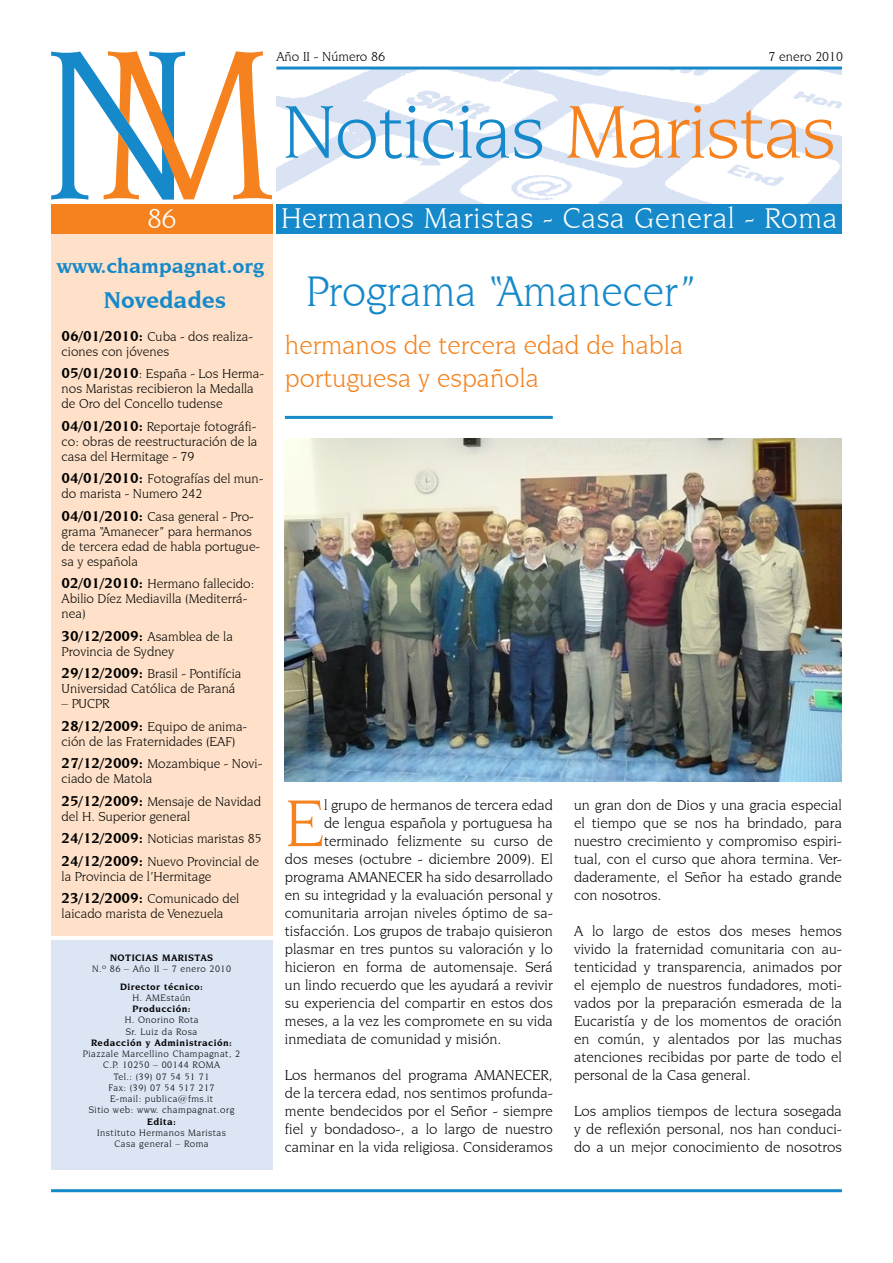
<style>
.page{position:relative;width:893px;height:1263px;background:#fff}
.page>*{position:absolute;margin:0;border:0;box-sizing:border-box;transform-origin:0 0}
.t1{font:79.5px "Novarese IT Cby BT";letter-spacing:-.015em;color:#1689ca}
.t2{font:70.05px "Novarese IT Cby BT";color:#f5821f}
.t3{font:45px "Novarese IT Cby BT";color:#1689ca;scale:.96 1}
.t4{font:30px "Novarese IT Cby BT";letter-spacing:.02em;color:#fff}
.t5{font:28.5px "Novarese IT Cby BT";color:#fff}
.t6{font:27px/33.8px "Novarese IT Cby BT";color:#f5821f}
.t7{font:700 24px "Novarese IT Cby BT";color:#1689ca}
.t8{font:700 21px "Novarese IT Cby BT";color:#1689ca}
.t9{font:15px/18px "Novarese IT Cby BT";color:#000;text-align:justify}
.t10{font:13.5px/15px "Novarese IT Cby BT";color:#000}
.t11{font:9.75px/11.2px "Novarese IT Cby BT";letter-spacing:.05em;color:#000;text-align:center}
.t12{font:700 9.75px "Novarese IT Cby BT";letter-spacing:.05em;color:#000}
.s1{color:#f5821f}
.s2{font-weight:700;font-size:15px}
</style>
<div class="page">
<img style="left:276px;top:70px;width:566px;height:134px">
<hr style="left:276px;top:67px;width:566px;height:3px;background:#1689ca">
<div style="left:276px;top:204px;width:566px;height:30px;background:#1689ca"></div>
<svg style="left:51px;top:51px;width:221px;height:149px"></svg>
<hr style="left:51px;top:1189px;width:791px;height:3px;background:#1689ca">
<div style="left:51px;top:234px;width:221px;height:701px;background:#fee1c8"></div>
<div style="left:51px;top:940px;width:221px;height:229px;background:#dbe5f4"></div>
<div style="left:51px;top:204px;width:221px;height:30px;background:#f5821f"></div>
<hr style="left:285px;top:416px;width:268px;height:3px;background:#1689ca">
<img style="left:285px;top:438px;width:557px;height:343px">
<p class="t10" style="left:276px;top:49px;width:110px">Año II - Número 86</p>
<p class="t10" style="left:768px;top:49px;width:76px">7 enero 2010</p>
<h1 class="t1" style="left:282px;top:85px;width:555px">Noticias <span class="s1">Maristas</span></h1>
<h3 class="t5" style="left:147px;top:202px;width:30px">86</h3>
<h3 class="t8" style="left:57px;top:253px;width:209px">www.champagnat.org</h3>
<h3 class="t7" style="left:104px;top:285px;width:124px">Novedades</h3>
<p class="t10" style="left:62px;top:328px;width:193px"><span class="s2">06/01/2010:</span> Cuba - dos realiza&shy;ciones con jóvenes</p>
<p class="t10" style="left:62px;top:366px;width:204px"><span class="s2">05/01/2010</span>: España - Los Herma&shy;nos Maristas recibieron la Medalla de Oro del Concello tudense</p>
<p class="t10" style="left:62px;top:418px;width:197px;text-align:justify"><span class="s2">04/01/2010:</span> Reportaje fotográfi&shy;co: obras de reestructuración de la casa del Hermitage - 79</p>
<p class="t10" style="left:62px;top:471px;width:203px"><span class="s2">04/01/2010:</span> Fotografías del mun&shy;do marista - Numero 242</p>
<p class="t10" style="left:62px;top:508px;width:200px"><span class="s2">04/01/2010:</span> Casa general - Pro&shy;grama “Amanecer” para hermanos de tercera edad de habla portugue&shy;sa y española</p>
<p class="t10" style="left:62px;top:576px;width:194px"><span class="s2">02/01/2010:</span> Hermano fallecido:<br>Abilio Díez Mediavilla (Mediterrá&shy;nea)</p>
<p class="t10" style="left:62px;top:628px;width:173px"><span class="s2">30/12/2009:</span> Asamblea de la<br>Provincia de Sydney</p>
<p class="t10" style="left:62px;top:666px;width:181px"><span class="s2">29/12/2009:</span> Brasil - Pontifícia<br>Universidad Católica de Paraná</p>
<p class="t10" style="left:62px;top:692px;width:187px;line-height:22.5px">– PUCPR<br><span class="s2">28/12/2009:</span> Equipo de anima-</p>
<p class="t10" style="left:62px;top:730px;width:202px;line-height:22.5px">ción de las Fraternidades (EAF)<br><span class="s2">27/12/2009:</span> Mozambique - Novi-</p>
<p class="t10" style="left:62px;top:767px;width:201px;line-height:22.5px">ciado de Matola<br><span class="s2">25/12/2009:</span> Mensaje de Navidad</p>
<p class="t10" style="left:62px;top:805px;width:201px;line-height:22.5px">del H. Superior general<br><span class="s2">24/12/2009:</span> Noticias maristas 85<br><span class="s2">24/12/2009:</span> Nuevo Provincial de</p>
<p class="t10" style="left:62px;top:865px;width:179px;line-height:22.5px">la Provincia de l’Hermitage<br><span class="s2">23/12/2009:</span> Comunicado del</p>
<p class="t10" style="left:62px;top:906px;width:163px">laicado marista de Venezuela</p>
<p class="t12" style="left:110px;top:952px;width:104px">noticiaS MARISTAS</p>
<p class="t11" style="left:92px;top:963px;width:140px">N.º 86 – Año II – 7 enero 2010</p>
<p class="t12" style="left:120px;top:980px;width:85px">Director técnico:</p>
<p class="t11" style="left:132px;top:992px;width:60px">H. AMEstaún</p>
<p class="t12" style="left:132px;top:1003px;width:60px">Producción:</p>
<p class="t11" style="left:125px;top:1014px;width:75px;text-align:left">H. Onorino Rota<br>Sr. Luiz da Rosa</p>
<p class="t12" style="left:91px;top:1036px;width:143px">Redacción y Administración:</p>
<p class="t11" style="left:83px;top:1048px;width:159px">Piazzale Marcellino Champagnat, 2<br>C.P. 10250 – 00144 ROMA<br>Tel.: (39) 07 54 51 71<br>Fax: (39) 07 54 517 217<br>E-mail: publica@fms.it<br>Sitio web: www. champagnat.org</p>
<p class="t12" style="left:147px;top:1115px;width:30px">Edita:</p>
<p class="t11" style="left:97px;top:1127px;width:130px">Instituto Hermanos Maristas<br>Casa general – Roma</p>
<h3 class="t4" style="left:281px;top:201px;width:558px">Hermanos Maristas - Casa General - Roma</h3>
<h3 class="t3" style="left:306px;top:265px;width:408px">Programa “Amanecer”</h3>
<h3 class="t6" style="left:285px;top:327px;width:400px">hermanos de tercera edad de habla portuguesa y española</h3>
<h2 class="t2" style="left:285px;top:782px;width:41px">E</h2>
<p class="t9" style="left:324px;top:796px;width:230px">l grupo de hermanos de tercera edad</p>
<p class="t9" style="left:324px;top:814px;width:230px">de lengua española y portuguesa ha</p>
<p class="t9" style="left:324px;top:832px;width:230px">terminado felizmente su curso de</p>
<p class="t9" style="left:285px;top:850px;width:269px">dos meses (octubre - diciembre 2009). El</p>
<p class="t9" style="left:285px;top:868px;width:269px">programa AMANECER ha sido desarrollado</p>
<p class="t9" style="left:285px;top:886px;width:269px">en su integridad y la evaluación personal y</p>
<p class="t9" style="left:285px;top:904px;width:269px">comunitaria arrojan niveles óptimo de sa-</p>
<p class="t9" style="left:285px;top:922px;width:269px">tisfacción. Los grupos de trabajo quisieron</p>
<p class="t9" style="left:285px;top:940px;width:269px">plasmar en tres puntos su valoración y lo</p>
<p class="t9" style="left:285px;top:958px;width:269px">hicieron en forma de automensaje. Será</p>
<p class="t9" style="left:285px;top:976px;width:269px">un lindo recuerdo que les ayudará a revivir</p>
<p class="t9" style="left:285px;top:994px;width:269px">su experiencia del compartir en estos dos</p>
<p class="t9" style="left:285px;top:1012px;width:269px">meses, a la vez les compromete en su vida</p>
<p class="t9" style="left:285px;top:1030px;width:218px">inmediata de comunidad y misión.</p>
<p class="t9" style="left:285px;top:1066px;width:269px">Los hermanos del programa AMANECER, de la tercera edad, nos sentimos profunda&shy;mente bendecidos por el Señor - siempre fiel y bondadoso-, a lo largo de nuestro caminar en la vida religiosa. Consideramos</p>
<p class="t9" style="left:574px;top:796px;width:269px">un gran don de Dios y una gracia especial el tiempo que se nos ha brindado, para nuestro crecimiento y compromiso espiri&shy;tual, con el curso que ahora termina. Ver&shy;daderamente, el Señor ha estado grande con nosotros.</p>
<p class="t9" style="left:574px;top:922px;width:269px">A lo largo de estos dos meses hemos vivido la fraternidad comunitaria con au&shy;tenticidad y transparencia, animados por el ejemplo de nuestros fundadores, moti&shy;vados por la preparación esmerada de la Eucaristía y de los momentos de oración en común, y alentados por las muchas atenciones recibidas por parte de todo el personal de la Casa general.</p>
<p class="t9" style="left:574px;top:1102px;width:269px">Los amplios tiempos de lectura sosegada y de reflexión personal, nos han conduci&shy;do a un mejor conocimiento de nosotros</p>
</div>
